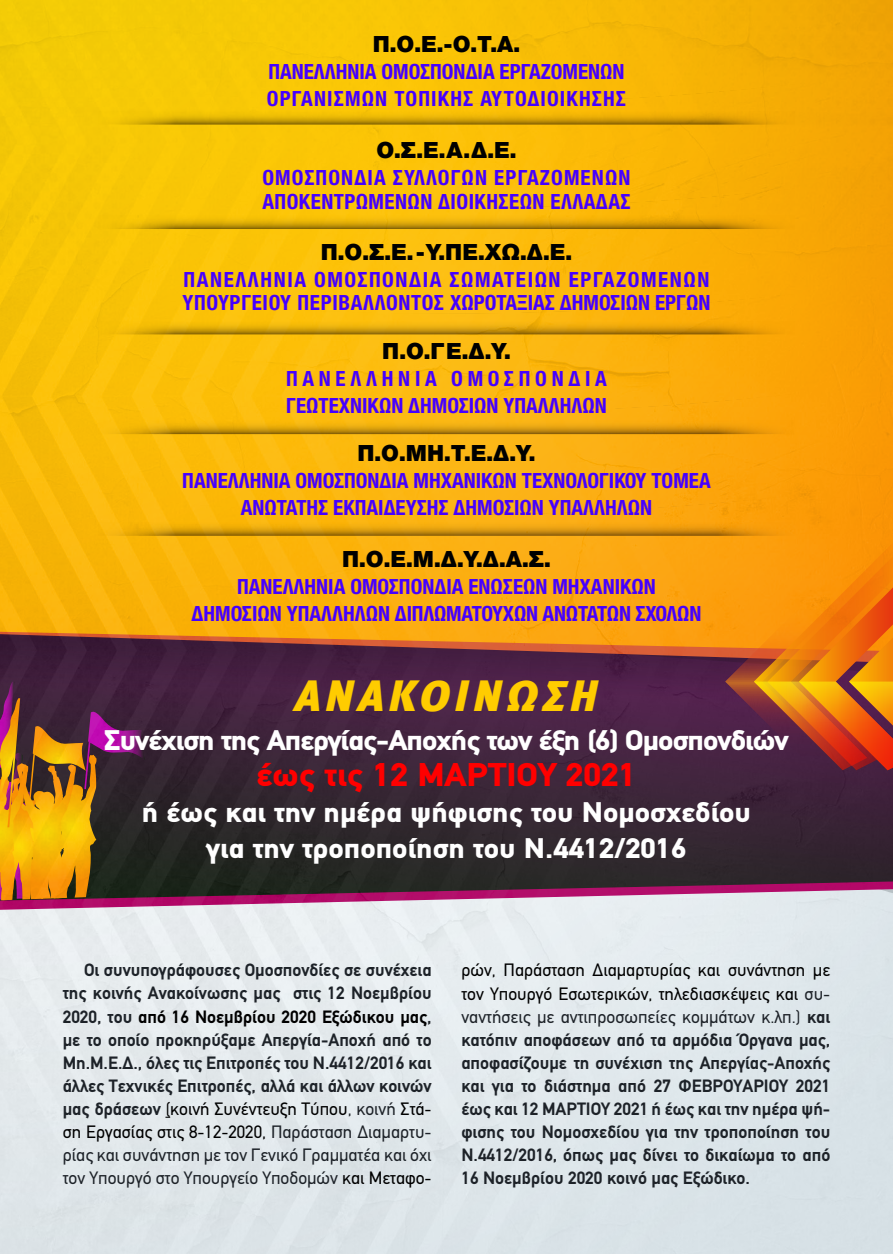
<style>
.page{position:relative;width:893px;height:1254px;background:#fff}
.page>*{position:absolute;margin:0;border:0;box-sizing:border-box;transform-origin:0 0}
.t1{font:43.5px "Meta Black Greek LF Italic Caps";letter-spacing:.1em;color:#fc0}
.t2{font:900 33px "PF Din Text";color:#f00;scale:1.1 1}
.t3{font:900 28.5px/36px "PF Din Text";color:#fff;text-align:center;scale:1.1 1}
.t4{font:900 28.5px "PF Din Text";letter-spacing:-.03em;color:#fff;scale:1.1 1}
.t5{font:900 24px "Helvetica Neue Greek";color:#000}
.t6{font:700 condensed 22.5px/27px "Helvetica Neue Greek";color:#4500ff}
.t7{font:700 condensed 22.5px/22.5px "Helvetica Neue Greek";letter-spacing:.03em;color:#4500ff}
.t8{font:700 condensed 22.5px/24px "Helvetica Neue Greek";letter-spacing:.02em;color:#4500ff}
.t9{font:700 18px/23.1px "PF Din Text";color:#1d2228;text-align:justify}
.s1{color:#000}
.s2{font-weight:400;color:#000}
.s3{font-weight:400}
</style>
<div class="page">
<img style="left:0;top:0;width:892px;height:1254px">
<svg style="left:90px;top:84px;width:712px;height:41px;background:#eeb705"></svg>
<svg style="left:90px;top:189px;width:712px;height:40px;background:#f0b407"></svg>
<svg style="left:90px;top:294px;width:712px;height:40px;background:#f1b20a"></svg>
<svg style="left:90px;top:394px;width:712px;height:40px;background:#f1ad0d"></svg>
<svg style="left:90px;top:495px;width:712px;height:41px;background:#f1a80d"></svg>
<svg style="left:725px;top:543px;width:167px;height:227px;background:#cf6e19"></svg>
<h3 class="t5" style="left:373px;top:31px;width:149px">Π.Ο.Ε.-Ο.Τ.Α.</h3>
<p class="t6" style="left:267px;top:58px;width:360px">ΠΑΝΕΛΛΗΝΙΑ ΟΜΟΣΠΟΝΔΙΑ ΕΡΓΑΖΟΜΕΝΩΝ<br>ΟΡΓΑΝΙΣΜΩΝ ΤΟΠΙΚΗΣ ΑΥΤΟΔΙΟΙΚΗΣΗΣ</p>
<h3 class="t5" style="left:376px;top:137px;width:142px">Ο.Σ.Ε.Α.Δ.Ε.</h3>
<p class="t8" style="left:262px;top:166px;width:370px">ΟΜΟΣΠΟΝΔΙΑ ΣΥΛΛΟΓΩΝ ΕΡΓΑΖΟΜΕΝΩΝ<br>ΑΠΟΚΕΝΤΡΩΜΕΝΩΝ ΔΙΟΙΚΗΣΕΩΝ ΕΛΛΑΔΑΣ</p>
<h3 class="t5" style="left:321px;top:239px;width:253px">Π.Ο.Σ.Ε.-Υ.ΠΕ.ΧΩ.Δ.Ε.</h3>
<p class="t7" style="left:182px;top:268px;width:529px">ΠΑΝΕΛΛΗΝΙΑ ΟΜΟΣΠΟΝΔΙΑ ΣΩΜΑΤΕΙΩΝ ΕΡΓΑΖΟΜΕΝΩΝ<br>ΥΠΟΥΡΓΕΙΟΥ ΠΕΡΙΒΑΛΛΟΝΤΟΣ ΧΩΡΟΤΑΞΙΑΣ ΔΗΜΟΣΙΩΝ ΕΡΓΩΝ</p>
<h3 class="t5" style="left:382px;top:338px;width:130px">Π.Ο.ΓΕ.Δ.Υ.</h3>
<p class="t6" style="left:286px;top:365px;width:322px">ΠΑΝΕΛΛΗΝΙΑ ΟΜΟΣΠΟΝΔΙΑ<br>ΓΕΩΤΕΧΝΙΚΩΝ ΔΗΜΟΣΙΩΝ ΥΠΑΛΛΗΛΩΝ</p>
<h3 class="t5" style="left:357px;top:440px;width:179px">Π.Ο.ΜΗ.Τ.Ε.Δ.Υ.</h3>
<p class="t6" style="left:182px;top:467px;width:530px;text-align:center">ΠΑΝΕΛΛΗΝΙΑ ΟΜΟΣΠΟΝΔΙΑ ΜΗΧΑΝΙΚΩΝ ΤΕΧΝΟΛΟΓΙΚΟΥ ΤΟΜΕΑ<br>ΑΝΩΤΑΤΗΣ ΕΚΠΑΙΔΕΥΣΗΣ ΔΗΜΟΣΙΩΝ ΥΠΑΛΛΗΛΩΝ</p>
<h3 class="t5" style="left:342px;top:546px;width:210px">Π.Ο.Ε.Μ.Δ.Υ.Δ.Α.Σ.</h3>
<p class="t6" style="left:191px;top:573px;width:511px;text-align:center">ΠΑΝΕΛΛΗΝΙΑ ΟΜΟΣΠΟΝΔΙΑ ΕΝΩΣΕΩΝ ΜΗΧΑΝΙΚΩΝ<br>ΔΗΜΟΣΙΩΝ ΥΠΑΛΛΗΛΩΝ ΔΙΠΛΩΜΑΤΟΥΧΩΝ ΑΝΩΤΑΤΩΝ ΣΧΟΛΩΝ</p>
<h1 class="t1" style="left:295px;top:671px;width:304px">ΑΝΑΚΟΙΝΩΣΗ</h1>
<h3 class="t4" style="left:104px;top:723px;width:623px">Συνέχιση της Απεργίας-Αποχής των έξη (6) Ομοσπονδιών</h3>
<h2 class="t2" style="left:256px;top:755px;width:347px">έως τις 12 ΜΑΡΤΙΟΥ 2021</h2>
<h3 class="t3" style="left:142px;top:794px;width:555px">ή έως και την ημέρα ψήφισης του Νομοσχεδίου για την τροποποίηση του Ν.4412/2016</h3>
<p class="t9" style="left:63px;top:959px;width:370px;text-indent:21px">Οι συνυπογράφουσες Ομοσπονδίες σε συνέχεια της κοινής Ανακοίνωσης μας στις 12 Νοεμβρίου 2020, του <span class="s1">από 16 Νοεμβρίου 2020 Εξώδικου μας</span>, με το οποίο προκηρύξαμε Απεργία-Αποχή από το Μη.Μ.Ε.Δ., όλες τις Επιτροπές του Ν.4412/2016 και άλλες Τεχνικές Επιτροπές, αλλά και άλλων κοινών μας δράσεων <span class="s2">(κοινή Συνέντευξη Τύπου</span><span class="s3">, κοινή</span> <span class="s2">Στά&shy;ση Εργασίας στις 8-12-2020,</span> <span class="s3">Παράσταση Διαμαρτυ&shy;ρίας και συνάντηση με τον Γενικό Γραμματέα και όχι τον Υπουργό στο Υπουργείο Υποδομών</span> <span class="s2">και Μεταφο-</span></p>
<p class="t9" style="left:461px;top:959px;width:370px"><span class="s2">ρών, Παράσταση Διαμαρτυρίας και συνάντηση με τον Υπουργό Εσωτερικών, τηλεδιασκέψεις και</span> <span class="s3">συ&shy;ναντήσεις με αντιπροσωπείες κομμάτων κ.λπ.)</span> και κατόπιν αποφάσεων από τα αρμόδια Όργανα μας, αποφασίζουμε τη συνέχιση της Απεργίας-Αποχής και για το διάστημα από 27 ΦΕΒΡΟΥΑΡΙΟΥ 2021 έως και 12 ΜΑΡΤΙΟΥ 2021 ή έως και την ημέρα ψή&shy;φισης του Νομοσχεδίου για την τροποποίηση του Ν.4412/2016, όπως μας δίνει το δικαίωμα το από 16 Νοεμβρίου 2020 κοινό μας Εξώδικο.</p>
</div>
